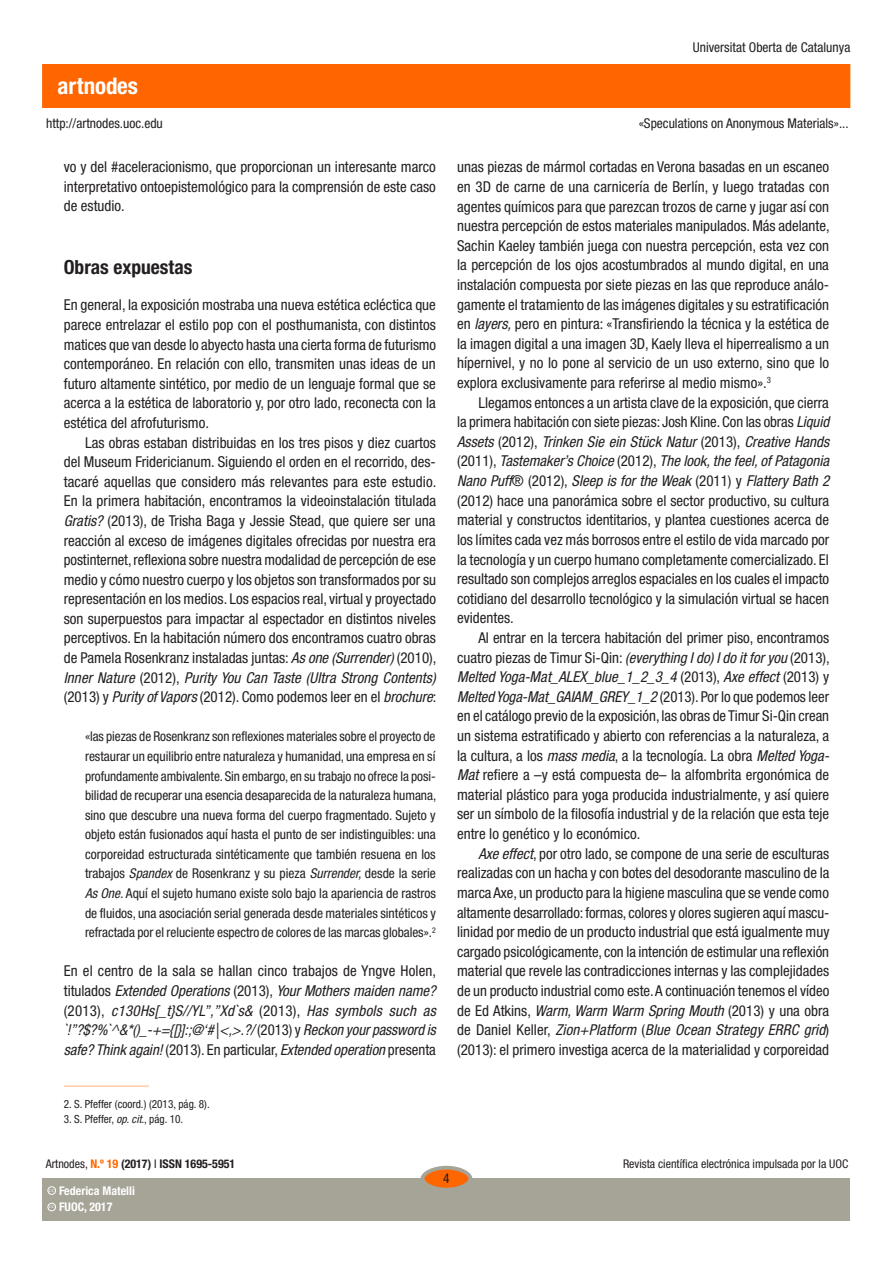
<style>
.page{position:relative;width:893px;height:1263px;background:#fff}
.page>*{position:absolute;margin:0;border:0;box-sizing:border-box;transform-origin:0 0}
.t1{font:700 condensed 22.95px "Helvetica Neue LT Std";color:#fff}
.SUBTITOLS{font:700 condensed 19.5px "Helvetica Neue LT Std";color:#231f20}
.text_general{font:condensed 15px/19.6px "Helvetica Neue LT Std";color:#231f20;text-align:justify}
.text_general_primerp{font:condensed 15px/19.6px "Helvetica Neue LT Std";color:#231f20;text-align:justify}
.text_general_primerp-2{font:italic condensed 15px/19.6px "Helvetica Neue LT Std";color:#231f20;text-align:justify}
.TEXTCITAT{font:condensed 13.5px/19.6px "Helvetica Neue LT Std";color:#231f20;text-align:justify}
.t2{font:condensed 12px "Helvetica Neue LT Std";color:#231f20}
.t3{font:700 condensed 12px "Helvetica Neue LT Std";color:#231f20}
.t4{font:700 condensed 12px "Helvetica Neue LT Std";color:#fff}
._04_NOTAS1{font:condensed 11.25px "Helvetica Neue LT Std";color:#231f20}
._05_NOTASRESTO{font:condensed 11.25px "Helvetica Neue LT Std";color:#231f20}
.t5{font:600 3.9px "Adobe Caslon Pro";color:#fff}
.s1{font-style:italic}
.s2{font-style:normal}
.s3{font-weight:400}
.s4{color:#f60}
</style>
<div class="page">
<div style="left:43px;top:65px;width:807px;height:42px;background:#f60"></div>
<div style="left:43px;top:1178px;width:807px;height:42px;background:#a6a397"></div>
<div style="left:422px;top:1168px;width:48px;height:21px;background:#f60;border-radius:50%"></div>
<div style="left:421px;top:1166px;width:51px;height:25px;border:4px solid #a6a397;border-radius:50%"></div>
<div style="left:48px;top:1203px;width:8px;height:8px;border:1px solid #fff;border-radius:50%"></div>
<div style="left:48px;top:1186px;width:8px;height:8px;border:1px solid #fff;border-radius:50%"></div>
<hr style="left:64px;top:1086px;width:85px;height:1px;background:#ffb280">
<h1 class="t1" style="left:58px;top:72px;width:82px">artnodes</h1>
<p class="TEXTCITAT" style="left:46px;top:113px;width:118px">http://artnodes.uoc.edu</p>
<p class="text_general" style="left:64px;top:157px;width:374px">vo y del #aceleracionismo, que proporcionan un interesante marco interpretativo ontoepistemológico para la comprensión de este caso de estudio.</p>
<p class="SUBTITOLS" style="left:64px;top:255px;width:130px">Obras expuestas</p>
<p class="text_general_primerp" style="left:64px;top:295px;width:374px">En general, la exposición mostraba una nueva estética ecléctica que parece entrelazar el estilo pop con el posthumanista, con distintos matices que van desde lo abyecto hasta una cierta forma de futurismo contemporáneo. En relación con ello, transmiten unas ideas de un futuro altamente sintético, por medio de un lenguaje formal que se acerca a la estética de laboratorio y, por otro lado, reconecta con la estética del afrofuturismo.</p>
<p class="text_general" style="left:64px;top:432px;width:374px;text-indent:21px">Las obras estaban distribuidas en los tres pisos y diez cuartos del Museum Fridericianum. Siguiendo el orden en el recorrido, des&shy;tacaré aquellas que considero más relevantes para este estudio.<br>En la primera habitación, encontramos la videoinstalación titulada <span class="s1">Gratis?</span> (2013), de Trisha Baga y Jessie Stead, que quiere ser una reacción al exceso de imágenes digitales ofrecidas por nuestra era postinternet, reflexiona sobre nuestra modalidad de percepción de ese medio y cómo nuestro cuerpo y los objetos son transformados por su representación en los medios. Los espacios real, virtual y proyectado son superpuestos para impactar al espectador en distintos niveles perceptivos. En la habitación número dos encontramos cuatro obras de Pamela Rosenkranz instaladas juntas: <span class="s1">As one (Surrender)</span> (2010), <span class="s1">Inner Nature</span> (2012), <span class="s1">Purity You Can Taste (Ultra Strong Contents) </span>(2013) y <span class="s1">Purity of Vapors</span> (2012). Como podemos leer en el <span class="s1">brochure</span>:</p>
<p class="TEXTCITAT" style="left:85px;top:727px;width:353px">«las piezas de Rosenkranz son reflexiones materiales sobre el proyecto de restaurar un equilibrio entre naturaleza y humanidad, una empresa en sí profundamente ambivalente. Sin embargo, en su trabajo no ofrece la posi&shy;bilidad de recuperar una esencia desaparecida de la naturaleza humana, sino que descubre una nueva forma del cuerpo fragmentado. Sujeto y objeto están fusionados aquí hasta el punto de ser indistinguibles: una corporeidad estructurada sintéticamente que también resuena en los trabajos <span class="s1">Spandex</span> de Rosenkranz y su pieza <span class="s1">Surrender,</span> desde la serie <span class="s1">As One.</span> Aquí el sujeto humano existe solo bajo la apariencia de rastros de fluidos, una asociación serial generada desde materiales sintéticos y refractada por el reluciente espectro de colores de las marcas globales».<sup>2</sup></p>
<p class="text_general_primerp-2" style="left:64px;top:962px;width:374px"><span class="s2">En el centro de la sala se hallan cinco trabajos de Yngve Holen, titulados</span> Extended Operations <span class="s2">(2013),</span> Your Mothers maiden name? <span class="s2">(2013),</span> c130Hs[_t}S//YL”,”Xd`s&amp; <span class="s2">(2013),</span> Has symbols such as `!”?$?%`^&amp;*()_-+={[}]:;@‘#|&lt;,&gt;.?/ <span class="s2">(2013) y</span> Reckon your password is safe? Think again! <span class="s2">(2013). En particular,</span> Extended operation <span class="s2">presenta</span></p>
<p class="_04_NOTAS1" style="left:64px;top:1097px;width:147px">2. S. Pfeffer (coord.) (2013, pág. 8).</p>
<p class="_05_NOTASRESTO" style="left:64px;top:1112px;width:121px">3. S. Pfeffer, <span class="s1">op. cit.</span>, pág. 10.</p>
<p class="TEXTCITAT" style="left:693px;top:37px;width:159px">Universitat Oberta de Catalunya</p>
<p class="TEXTCITAT" style="left:639px;top:113px;width:212px">«Speculations on Anonymous Materials»...</p>
<p class="text_general_primerp" style="left:457px;top:157px;width:374px">unas piezas de mármol cortadas en Verona basadas en un escaneo en 3D de carne de una carnicería de Berlín, y luego tratadas con agentes químicos para que parezcan trozos de carne y jugar así con nuestra percepción de estos materiales manipulados. Más adelante, Sachin Kaeley también juega con nuestra percepción, esta vez con la percepción de los ojos acostumbrados al mundo digital, en una instalación compuesta por siete piezas en las que reproduce análo&shy;gamente el tratamiento de las imágenes digitales y su estratificación en <span class="s1">layers,</span> pero en pintura: «Transfiriendo la técnica y la estética de la imagen digital a una imagen 3D, Kaely lleva el hiperrealismo a un hípernivel, y no lo pone al servicio de un uso externo, sino que lo explora exclusivamente para referirse al medio mismo».<sup>3</sup></p>
<p class="text_general" style="left:457px;top:392px;width:374px;text-indent:21px">Llegamos entonces a un artista clave de la exposición, que cierra la primera habitación con siete piezas: Josh Kline. Con las obras <span class="s1">Liquid Assets</span> (2012), <span class="s1">Trinken Sie ein Stück Natur</span> (2013), <span class="s1">Creative Hands </span>(2011), <span class="s1">Tastemaker’s Choice</span> (2012), <span class="s1">The look, the feel, of Patagonia Nano Puff</span>® (2012), <span class="s1">Sleep is for the Weak</span> (2011) y <span class="s1">Flattery Bath 2 </span>(2012) hace una panorámica sobre el sector productivo, su cultura material y constructos identitarios, y plantea cuestiones acerca de los límites cada vez más borrosos entre el estilo de vida marcado por la tecnología y un cuerpo humano completamente comercializado. El resultado son complejos arreglos espaciales en los cuales el impacto cotidiano del desarrollo tecnológico y la simulación virtual se hacen evidentes.</p>
<p class="text_general" style="left:457px;top:628px;width:374px;text-indent:21px">Al entrar en la tercera habitación del primer piso, encontramos cuatro piezas de Timur Si-Qin: <span class="s1">(everything I do) I do it for you</span> (2013), <span class="s1">Melted Yoga-Mat_ALEX_blue_1_2_3_4</span> (2013), <span class="s1">Axe effect</span> (2013) y <span class="s1">Melted Yoga-Mat_GAIAM_GREY_1_2</span> (2013). Por lo que podemos leer en el catálogo previo de la exposición, las obras de Timur Si-Qin crean un sistema estratificado y abierto con referencias a la naturaleza, a la cultura, a los <span class="s1">mass media</span>, a la tecnología. La obra <span class="s1">Melted Yoga-Mat</span> refiere a –y está compuesta de– la alfombrita ergonómica de material plástico para yoga producida industrialmente, y así quiere ser un símbolo de la filosofía industrial y de la relación que esta teje entre lo genético y lo económico.</p>
<p class="text_general" style="left:457px;top:843px;width:374px;text-indent:21px"><span class="s1">Axe effect</span>, por otro lado, se compone de una serie de esculturas realizadas con un hacha y con botes del desodorante masculino de la marca Axe, un producto para la higiene masculina que se vende como altamente desarrollado: formas, colores y olores sugieren aquí mascu&shy;linidad por medio de un producto industrial que está igualmente muy cargado psicológicamente, con la intención de estimular una reflexión material que revele las contradicciones internas y las complejidades de un producto industrial como este. A continuación tenemos el vídeo de Ed Atkins, <span class="s1">Warm, Warm Warm Spring Mouth</span> (2013) y una obra de Daniel Keller, <span class="s1">Zion+Platform</span> (<span class="s1">Blue Ocean Strategy ERRC grid</span>) (2013): el primero investiga acerca de la materialidad y corporeidad</p>
<p class="t3" style="left:46px;top:1157px;width:191px"><span class="s3">Artnodes,</span> <span class="s4">N.º 19</span> (2017) <span class="s3">I</span> ISSN 1695-5951</p>
<p class="t5" style="left:49px;top:1205px;width:7px">CC</p>
<p class="t4" style="left:59px;top:1200px;width:55px">FUOC, 2017</p>
<p class="t4" style="left:59px;top:1183px;width:77px">Federica Matelli</p>
<p class="t5" style="left:49px;top:1188px;width:7px">CC</p>
<p class="TEXTCITAT" style="left:443px;top:1169px;width:8px">4</p>
<p class="t2" style="left:623px;top:1157px;width:227px">Revista científica electrónica impulsada por la UOC</p>
</div>
